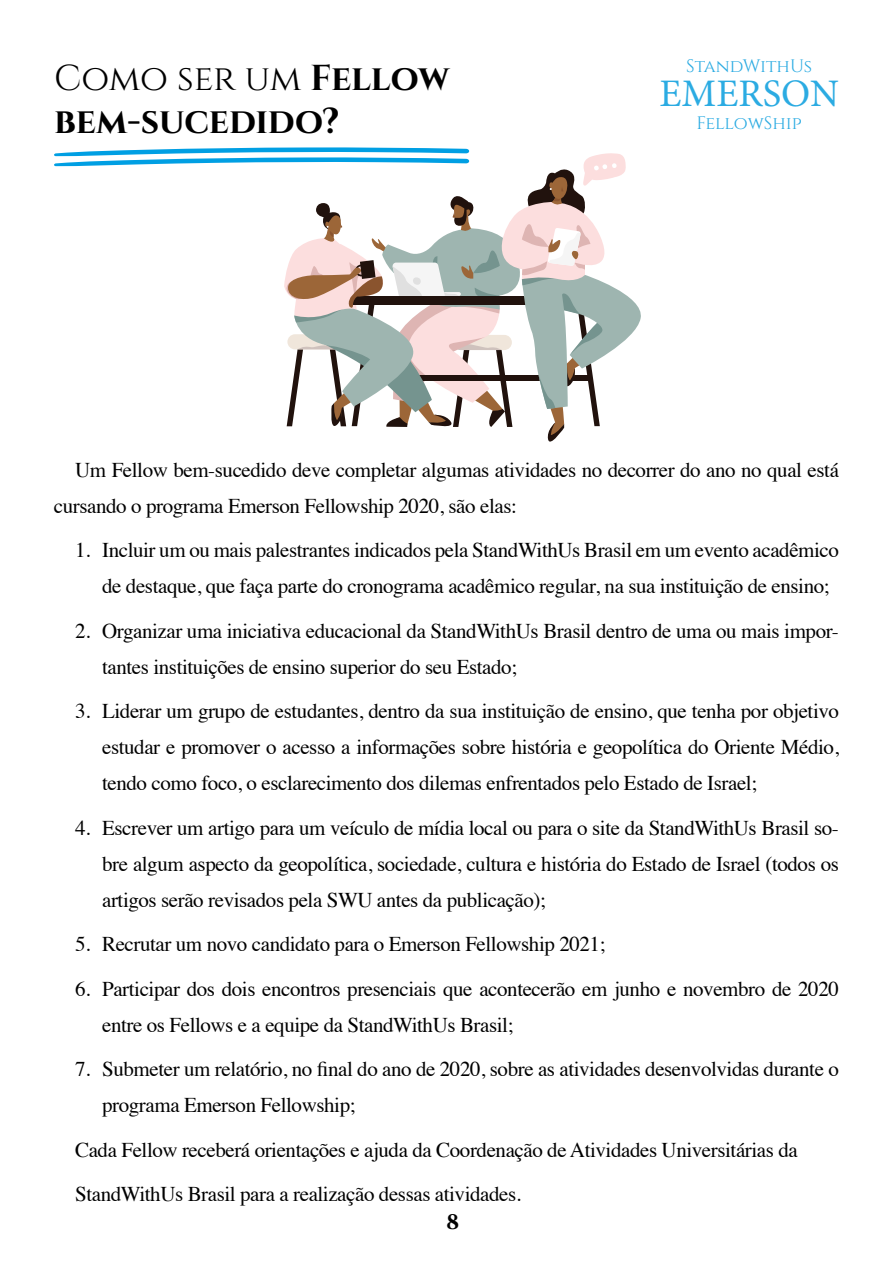
<style>
.page{position:relative;width:893px;height:1263px;background:#fff}
.page>*{position:absolute;margin:0;border:0;box-sizing:border-box;transform-origin:0 0}
.t1{font:39px "Minion Pro";color:#2babe2}
.t2{font:700 36px/43.2px "Cinzel";letter-spacing:-.005em;color:#000}
.t3{font:21px/36px "Times";letter-spacing:-.02em;color:#000}
.t4{font:700 21px "Cinzel";color:#000}
.t5{font:18px "Cinzel";color:#2babe2}
.s1{font-weight:400}
</style>
<div class="page">
<svg style="left:54px;top:147px;width:587px;height:295px"></svg>
<h2 class="t2" style="left:54px;top:56px;width:397px"><span class="s1">Como ser um</span> Fellow bem-sucedido?</h2>
<p class="t5" style="left:686px;top:55px;width:127px">StandWithUs</p>
<h1 class="t1" style="left:659px;top:67px;width:181px">EMERSON</h1>
<p class="t5" style="left:696px;top:113px;width:107px">FellowShip</p>
<p class="t3" style="left:54px;top:450px;width:787px;text-indent:21px">Um Fellow bem-sucedido deve completar algumas atividades no decorrer do ano no qual está cursando o programa Emerson Fellowship 2020, são elas:</p>
<p class="t3" style="left:102px;top:530px;width:738px;text-indent:-27px">1. Incluir um ou mais palestrantes indicados pela StandWithUs Brasil em um evento acadêmico de destaque, que faça parte do cronograma acadêmico regular, na sua instituição de ensino;</p>
<p class="t3" style="left:102px;top:611px;width:738px;text-indent:-27px">2. Organizar uma iniciativa educacional da StandWithUs Brasil dentro de uma ou mais impor&shy;tantes instituições de ensino superior do seu Estado;</p>
<p class="t3" style="left:102px;top:691px;width:738px;text-align:justify;text-indent:-27px">3. Liderar um grupo de estudantes, dentro da sua instituição de ensino, que tenha por objetivo estudar e promover o acesso a informações sobre história e geopolítica do Oriente Médio, tendo como foco, o esclarecimento dos dilemas enfrentados pelo Estado de Israel;</p>
<p class="t3" style="left:102px;top:808px;width:738px;text-align:justify;text-indent:-27px">4. Escrever um artigo para um veículo de mídia local ou para o site da StandWithUs Brasil so&shy;bre algum aspecto da geopolítica, sociedade, cultura e história do Estado de Israel (todos os artigos serão revisados pela SWU antes da publicação);</p>
<p class="t3" style="left:75px;top:924px;width:532px">5. Recrutar um novo candidato para o Emerson Fellowship 2021;</p>
<p class="t3" style="left:102px;top:969px;width:738px;text-indent:-27px">6. Participar dos dois encontros presenciais que acontecerão em junho e novembro de 2020 entre os Fellows e a equipe da StandWithUs Brasil;</p>
<p class="t3" style="left:102px;top:1049px;width:738px;text-indent:-27px">7. Submeter um relatório, no final do ano de 2020, sobre as atividades desenvolvidas durante o programa Emerson Fellowship;</p>
<p class="t3" style="left:75px;top:1125px;width:724px;line-height:44.5px">Cada Fellow receberá orientações e ajuda da Coordenação de Atividades Universitárias da<br>StandWithUs Brasil para a realização dessas atividades.</p>
<p class="t4" style="left:447px;top:1210px;width:14px">8</p>
</div>
